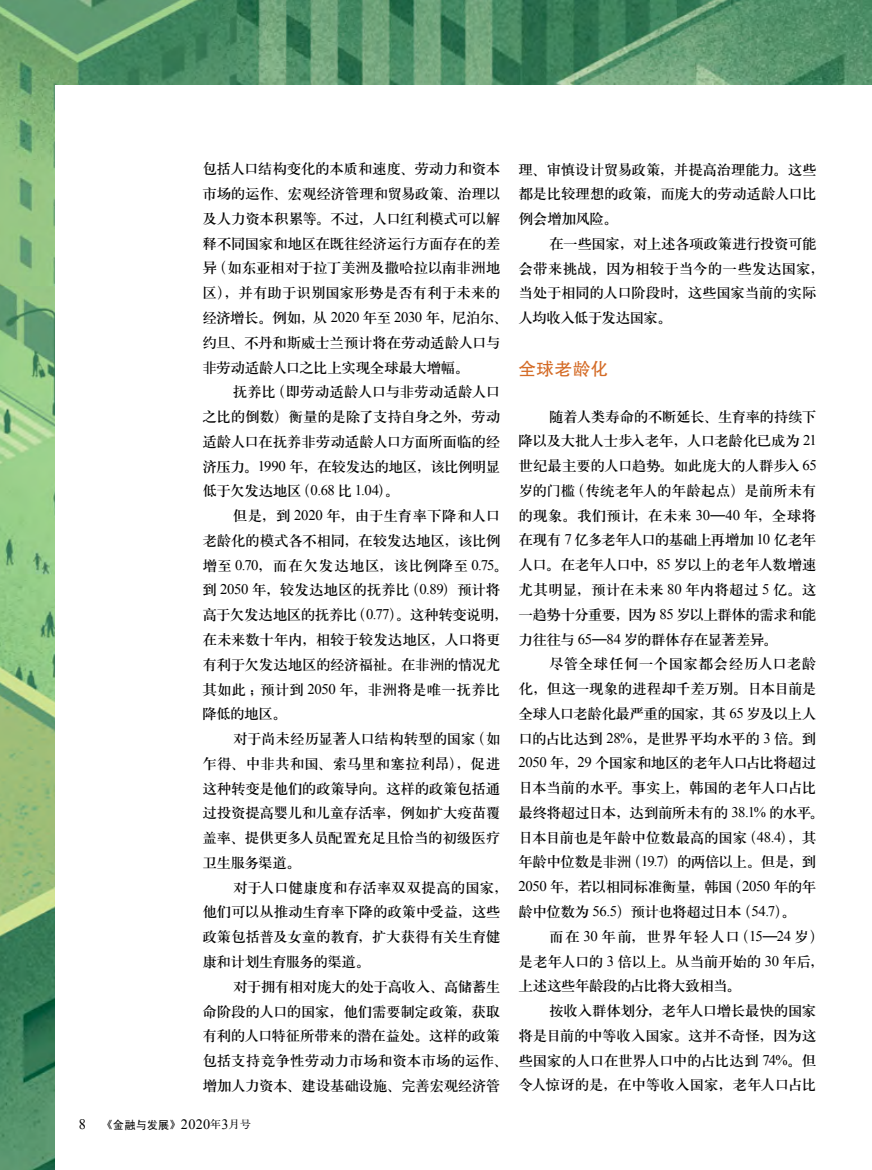
<style>
.page{position:relative;width:872px;height:1170px;background:#fff}
.page>*{position:absolute;margin:0;border:0;box-sizing:border-box;transform-origin:0 0}
.t1{font:17.7px "FZHTK GBK1 0";letter-spacing:.02em;color:#d46b26}
.t2{font:14.7px/24.8px "H Ya 3 gj";letter-spacing:-.03em;color:#000}
.t3{font:11.55px "Sim Hei";color:#000}
.s1{font-family:"Times New Roman"}
.s2{font-family:"Times New Roman";font-size:14.55px}
.s3{font-family:"FZHTK GBK1 0";font-size:10.05px}
.s4{font-family:"Times New Roman";font-size:14.25px}
.s5{font-family:"FZS3 K GBK1 0";font-size:10.65px}
</style>
<div class="page">
<img style="left:0;top:0;width:872px;height:1169px">
<div style="left:55px;top:85px;width:817px;height:1084px;background:#fff"></div>
<p class="t2" style="left:202px;top:157px;width:307px">包括人口结构变化的本质和速度、劳动力和资本市场的运作、宏观经济管理和贸易政策、治理以及人力资本积累等。不过，人口红利模式可以解释不同国家和地区在既往经济运行方面存在的差异（如东亚相对于拉丁美洲及撒哈拉以南非洲地区），并有助于识别国家形势是否有利于未来的经济增长。例如，从 <span class="s1">2020</span> 年至 <span class="s1">2030</span> 年，尼泊尔、约旦、不丹和斯威士兰预计将在劳动适龄人口与非劳动适龄人口之比上实现全球最大增幅。</p>
<p class="t2" style="left:202px;top:379px;width:300px;text-align:justify;text-indent:31px">抚养比（即劳动适龄人口与非劳动适龄人口之比的倒数）衡量的是除了支持自身之外，劳动适龄人口在抚养非劳动适龄人口方面所面临的经济压力。<span class="s1">1990</span> 年，在较发达的地区，该比例明显低于欠发达地区（<span class="s1">0.68</span> 比 <span class="s1">1.04</span>）。</p>
<p class="t2" style="left:202px;top:503px;width:307px;text-indent:31px">但是，到 <span class="s1">2020</span> 年，由于生育率下降和人口老龄化的模式各不相同，在较发达地区，该比例增至 <span class="s1">0.70</span>，而在欠发达地区，该比例降至 <span class="s1">0.75</span>。到 <span class="s1">2050</span> 年，较发达地区的抚养比（<span class="s1">0.89</span>）预计将高于欠发达地区的抚养比（<span class="s1">0.77</span>）。这种转变说明，在未来数十年内，相较于较发达地区，人口将更有利于欠发达地区的经济福祉。在非洲的情况尤其如此；预计到 <span class="s1">2050</span> 年，非洲将是唯一抚养比降低的地区。</p>
<p class="t2" style="left:202px;top:726px;width:300px;text-align:justify;text-indent:31px">对于尚未经历显著人口结构转型的国家（如乍得、中非共和国、索马里和塞拉利昂），促进这种转变是他们的政策导向。这样的政策包括通过投资提高婴儿和儿童存活率，例如扩大疫苗覆盖率、提供更多人员配置充足且恰当的初级医疗卫生服务渠道。</p>
<p class="t2" style="left:202px;top:874px;width:307px;text-indent:31px">对于人口健康度和存活率双双提高的国家，他们可以从推动生育率下降的政策中受益，这些政策包括普及女童的教育，扩大获得有关生育健康和计划生育服务的渠道。</p>
<p class="t2" style="left:202px;top:973px;width:307px;text-indent:31px">对于拥有相对庞大的处于高收入、高储蓄生命阶段的人口的国家，他们需要制定政策，获取有利的人口特征所带来的潜在益处。这样的政策包括支持竞争性劳动力市场和资本市场的运作、增加人力资本、建设基础设施、完善宏观经济管</p>
<p class="t3" style="left:79px;top:1118px;width:173px"><span class="s2">8</span> <span class="s3">《</span>金融与发展<span class="s3">》</span> <span class="s4">2020</span><span class="s5">年</span><span class="s4">3</span><span class="s5">月号</span></p>
<p class="t2" style="left:518px;top:157px;width:300px;text-align:justify">理、审慎设计贸易政策，并提高治理能力。这些都是比较理想的政策，而庞大的劳动适龄人口比例会增加风险。</p>
<p class="t2" style="left:518px;top:231px;width:307px;text-indent:31px">在一些国家，对上述各项政策进行投资可能会带来挑战，因为相较于当今的一些发达国家，当处于相同的人口阶段时，这些国家当前的实际人均收入低于发达国家。</p>
<p class="t1" style="left:518px;top:359px;width:91px">全球老龄化</p>
<p class="t2" style="left:518px;top:404px;width:300px;text-align:justify;text-indent:31px">随着人类寿命的不断延长、生育率的持续下降以及大批人士步入老年，人口老龄化已成为 <span class="s1">21</span>世纪最主要的人口趋势。如此庞大的人群步入 <span class="s1">65</span>岁的门槛（传统老年人的年龄起点）是前所未有的现象。我们预计，在未来 <span class="s1">30</span>—<span class="s1">40</span> 年，全球将在现有 <span class="s1">7</span> 亿多老年人口的基础上再增加 <span class="s1">10</span> 亿老年人口。在老年人口中，<span class="s1">85</span> 岁以上的老年人数增速尤其明显，预计在未来 <span class="s1">80</span> 年内将超过 <span class="s1">5</span> 亿。这一趋势十分重要，因为 <span class="s1">85</span> 岁以上群体的需求和能力往往与 <span class="s1">65</span>—<span class="s1">84</span> 岁的群体存在显著差异。</p>
<p class="t2" style="left:518px;top:651px;width:307px;text-indent:31px">尽管全球任何一个国家都会经历人口老龄化，但这一现象的进程却千差万别。日本目前是全球人口老龄化最严重的国家，其 <span class="s1">65</span> 岁及以上人口的占比达到 <span class="s1">28%</span>，是世界平均水平的 <span class="s1">3</span> 倍。到<br><span class="s1">2050</span> 年，<span class="s1">29</span> 个国家和地区的老年人口占比将超过日本当前的水平。事实上，韩国的老年人口占比最终将超过日本，达到前所未有的 <span class="s1">38.1%</span> 的水平。日本目前也是年龄中位数最高的国家（<span class="s1">48.4</span>），其年龄中位数是非洲（<span class="s1">19.7</span>）的两倍以上。但是，到<br><span class="s1">2050</span> 年，若以相同标准衡量，韩国（<span class="s1">2050</span> 年的年龄中位数为 <span class="s1">56.5</span>）预计也将超过日本（<span class="s1">54.7</span>）。</p>
<p class="t2" style="left:518px;top:923px;width:307px;text-align:justify;text-indent:31px">而在 <span class="s1">30</span> 年前，世界年轻人口（<span class="s1">15</span>—<span class="s1">24</span> 岁）是老年人口的 <span class="s1">3</span> 倍以上。从当前开始的 <span class="s1">30</span> 年后，上述这些年龄段的占比将大致相当。</p>
<p class="t2" style="left:518px;top:998px;width:300px;text-align:justify;text-indent:31px">按收入群体划分，老年人口增长最快的国家将是目前的中等收入国家。这并不奇怪，因为这些国家的人口在世界人口中的占比达到 <span class="s1">74%</span>。但令人惊讶的是，在中等收入国家，老年人口占比</p>
</div>
